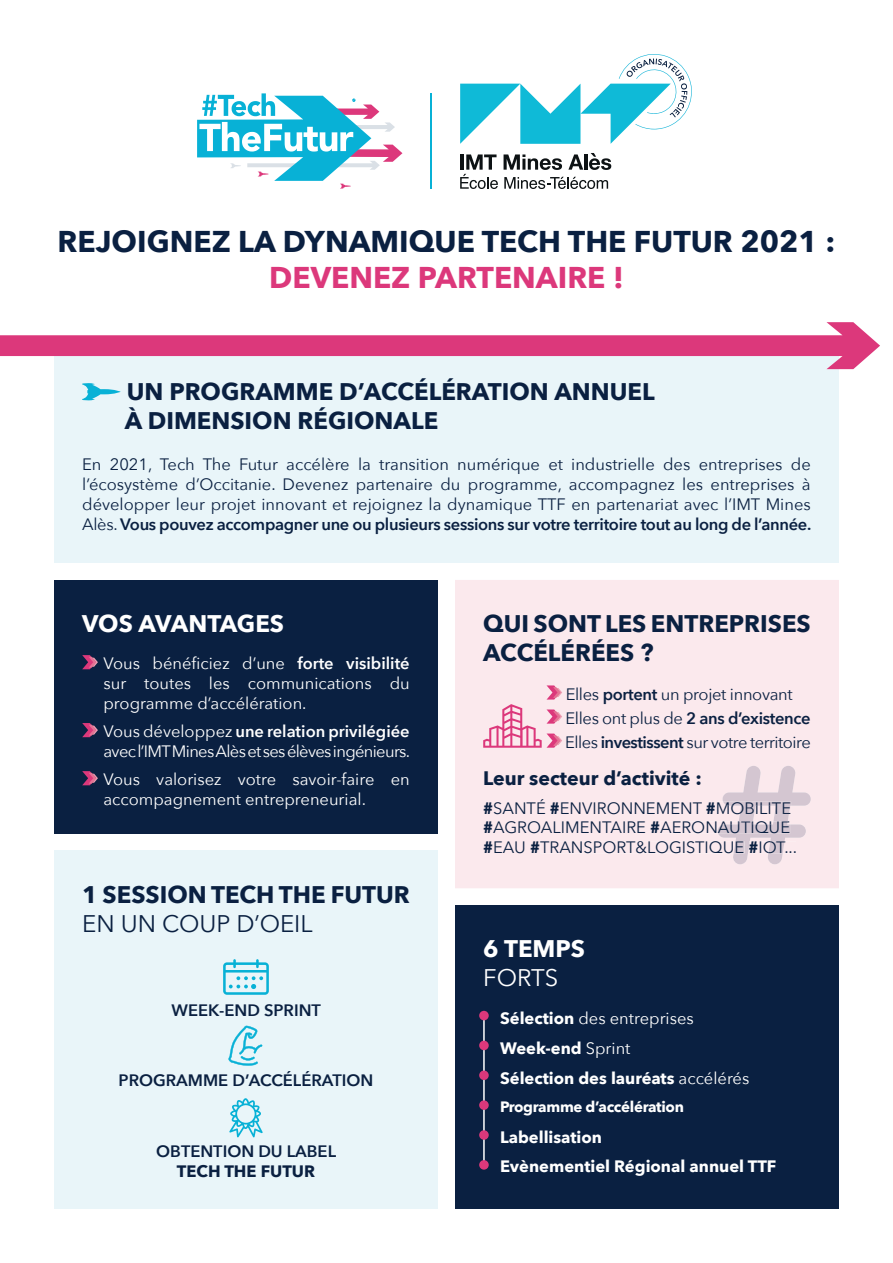
<style>
.page{position:relative;width:893px;height:1263px;background:#fff}
.page>*{position:absolute;margin:0;border:0;box-sizing:border-box;transform-origin:0 0}
.t1{font:700 30px "Avenir Next";color:#0a2041}
.t2{font:700 30px "Avenir Next";color:#dc387b}
.t3{font:700 24px/28.8px "Avenir Next";color:#0a2041}
.t4{font:700 24px "Avenir Next";color:#fff}
.t5{font:24px "Avenir Next";color:#0a2041}
.t6{font:24px "Avenir Next";color:#fff}
.t7{font:700 19.5px "Avenir Next";color:#0a2041}
.t8{font:16.5px/19.8px "Avenir Next";color:#0a2041;text-align:justify}
.t9{font:16.5px/19.8px "Avenir Next";color:#fff;text-align:justify}
.t10{font:700 16.5px/29.8px "Avenir Next";color:#fff}
.t11{font:16.5px/24px "Avenir Next";letter-spacing:-.03em;color:#0a2041}
.t12{font:16.5px/19.8px "Avenir Next";letter-spacing:-.04em;color:#fff}
.t13{font:600 16.5px "Avenir Next";color:#0a2041}
.t14{font:700 16.5px "Avenir Next";color:#0a2041}
.t15{font:700 15px "Avenir Next";letter-spacing:-.02em;color:#fff}
.s1{font-weight:600}
.s2{font-weight:700}
.s3{font-weight:400}
</style>
<div class="page">
<div style="left:455px;top:905px;width:384px;height:304px;background:#0a2041"></div>
<div style="left:54px;top:348px;width:785px;height:215px;background:#e9f5f9"></div>
<div style="left:54px;top:580px;width:384px;height:254px;background:#0a2041"></div>
<div style="left:54px;top:851px;width:384px;height:358px;background:#e9f5f9"></div>
<div style="left:455px;top:580px;width:384px;height:308px;background:#fbe9ed"></div>
<svg style="left:0;top:322px;width:880px;height:47px"></svg>
<svg style="left:82px;top:383px;width:39px;height:17px"></svg>
<svg style="left:82px;top:655px;width:16px;height:14px"></svg>
<svg style="left:82px;top:723px;width:16px;height:14px"></svg>
<svg style="left:82px;top:771px;width:16px;height:14px"></svg>
<svg style="left:540px;top:766px;width:271px;height:98px;background:#f4e3e8"></svg>
<svg style="left:229px;top:1098px;width:34px;height:39px"></svg>
<svg style="left:223px;top:959px;width:46px;height:36px"></svg>
<svg style="left:228px;top:1026px;width:34px;height:40px"></svg>
<hr style="left:483px;top:1015px;width:2px;height:150px;background:#fff">
<div style="left:479px;top:1011px;width:10px;height:9px;background:#dc387b;border-radius:50%"></div>
<div style="left:479px;top:1160px;width:10px;height:10px;background:#dc387b;border-radius:50%"></div>
<div style="left:479px;top:1070px;width:10px;height:10px;background:#dc387b;border-radius:50%"></div>
<div style="left:479px;top:1130px;width:10px;height:10px;background:#dc387b;border-radius:50%"></div>
<div style="left:479px;top:1100px;width:10px;height:10px;background:#dc387b;border-radius:50%"></div>
<div style="left:479px;top:1041px;width:10px;height:9px;background:#dc387b;border-radius:50%"></div>
<svg style="left:483px;top:685px;width:79px;height:63px;background:#f4c2d3"></svg>
<svg style="left:197px;top:93px;width:205px;height:96px"></svg>
<hr style="left:431px;top:93px;width:1px;height:96px;background:#08b1d6">
<svg style="left:504px;top:154px;width:58px;height:16px"></svg>
<svg style="left:568px;top:154px;width:15px;height:16px"></svg>
<hr style="left:584px;top:154px;width:3px;height:16px;background:#0d1214">
<svg style="left:589px;top:153px;width:22px;height:17px"></svg>
<svg style="left:460px;top:154px;width:38px;height:35px"></svg>
<svg style="left:504px;top:177px;width:104px;height:12px"></svg>
<svg style="left:460px;top:54px;width:232px;height:90px"></svg>
<h1 class="t1" style="left:58px;top:216px;width:779px">REJOIGNEZ LA DYNAMIQUE TECH THE FUTUR 2021 :</h1>
<h1 class="t2" style="left:269px;top:252px;width:356px">DEVENEZ PARTENAIRE !</h1>
<h2 class="t3" style="left:125px;top:377px;width:531px">UN PROGRAMME D’ACCÉLÉRATION ANNUEL<br>À DIMENSION RÉGIONALE</h2>
<p class="t8" style="left:82px;top:454px;width:731px">En 2021, Tech The Futur accélère la transition numérique et industrielle des entreprises de l’écosystème d’Occitanie. Devenez partenaire du programme, accompagnez les entreprises à développer leur projet innovant et rejoignez la dynamique TTF en partenariat avec l’IMT Mines Alès. <span class="s1">Vous pouvez accompagner une ou plusieurs sessions sur votre territoire tout au long de l’année.</span></p>
<h2 class="t4" style="left:82px;top:603px;width:203px">VOS AVANTAGES</h2>
<p class="t9" style="left:103px;top:653px;width:308px">Vous bénéficiez d’une <span class="s1">forte visibilité </span>sur toutes les communications du programme d’accélération.</p>
<p class="t12" style="left:103px;top:721px;width:308px">Vous développez <span class="s1">une relation privilégiée </span>avec l’IMT Mines Alès et ses élèves ingénieurs.</p>
<p class="t9" style="left:103px;top:769px;width:308px">Vous valorisez votre savoir-faire en accompagnement entrepreneurial.</p>
<h2 class="t3" style="left:82px;top:880px;width:329px">1 SESSION TECH THE FUTUR</h2>
<h2 class="t5" style="left:82px;top:903px;width:232px">EN UN COUP D’OEIL</h2>
<p class="t13" style="left:171px;top:996px;width:151px">WEEK-END SPRINT</p>
<p class="t13" style="left:119px;top:1066px;width:256px">PROGRAMME D’ACCÉLÉRATION</p>
<p class="t13" style="left:156px;top:1137px;width:181px">OBTENTION DU LABEL</p>
<p class="t14" style="left:177px;top:1157px;width:140px">TECH THE FUTUR</p>
<h2 class="t3" style="left:483px;top:609px;width:329px">QUI SONT LES ENTREPRISES<br>ACCÉLÉRÉES ?</h2>
<p class="t11" style="left:565px;top:681px;width:247px">Elles <span class="s1">portent</span> un projet innovant<br>Elles ont plus de <span class="s1">2 ans d’existence<br></span>Elles <span class="s1">investissent</span> sur votre territoire</p>
<p class="t7" style="left:483px;top:762px;width:220px">Leur secteur d’activité :</p>
<p class="t8" style="left:483px;top:797px;width:315px;text-align:left"><span class="s2">#</span>SANTÉ <span class="s2">#</span>ENVIRONNEMENT <span class="s2">#</span>MOBILITE <span class="s2">#</span>AGROALIMENTAIRE <span class="s2">#</span>AERONAUTIQUE <span class="s2">#</span>EAU <span class="s2">#</span>TRANSPORT&amp;LOGISTIQUE <span class="s2">#</span>IOT...</p>
<h2 class="t4" style="left:483px;top:928px;width:103px">6 TEMPS</h2>
<h2 class="t6" style="left:483px;top:957px;width:77px">FORTS</h2>
<p class="t10" style="left:500px;top:1003px;width:251px">Sélection <span class="s3">des entreprises<br></span>Week-end <span class="s3">Sprint<br></span>Sélection des lauréats <span class="s3">accélérés</span></p>
<p class="t15" style="left:500px;top:1094px;width:185px">Programme d’accélération</p>
<p class="t10" style="left:500px;top:1123px;width:278px;line-height:28.8px">Labellisation<br>Evènementiel Régional annuel TTF</p>
</div>
